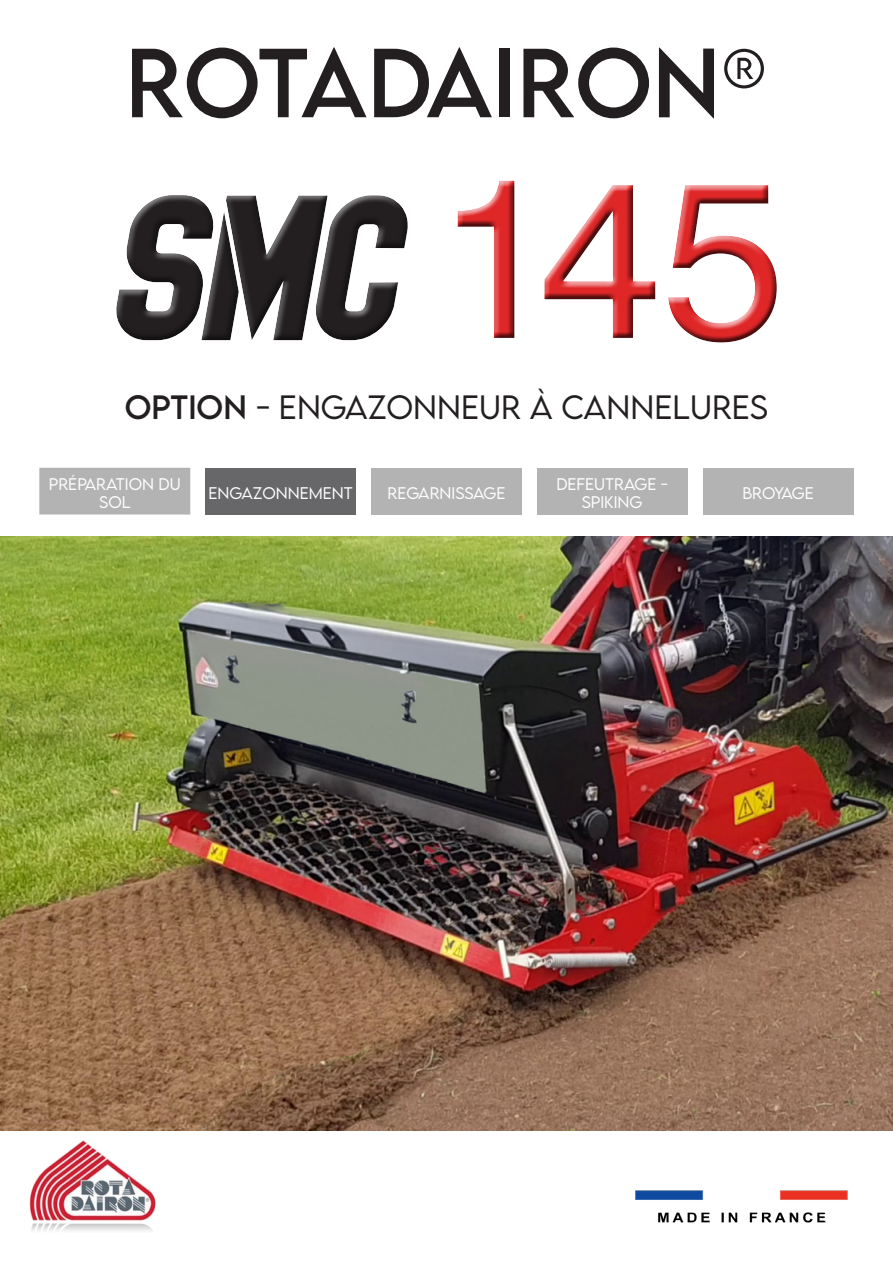
<style>
.page{position:relative;width:893px;height:1263px;background:#fff}
.page>*{position:absolute;margin:0;border:0;box-sizing:border-box;transform-origin:0 0}
.t1{font:225px "Swiss 721 BT";color:#df2728}
.t2{font:87px "LEMONMILK";color:#231f20}
.t3{font:300 30px "LEMONMILK";color:#231f20}
.t4{font:300 15px/18px "LEMONMILK";color:#fff;text-align:center}
.t5{font:300 15px "LEMONMILK";letter-spacing:-.035em;color:#fff}
.s1{font-weight:400}
</style>
<div class="page">
<img style="left:0;top:536px;width:893px;height:595px">
<img style="left:635px;top:1190px;width:213px;height:33px">
<div style="left:40px;top:468px;width:150px;height:46px;background:#b3b3b4"></div>
<div style="left:205px;top:468px;width:151px;height:46px;background:#67676a"></div>
<div style="left:371px;top:468px;width:151px;height:46px;background:#b3b3b4"></div>
<div style="left:537px;top:468px;width:151px;height:46px;background:#b3b3b4"></div>
<div style="left:703px;top:468px;width:151px;height:46px;background:#b3b3b4"></div>
<img style="left:29px;top:1140px;width:127px;height:91px">
<div style="left:113px;top:189px;width:305px;height:161px;background:#231f20;opacity:.75"></div>
<div style="left:452px;top:176px;width:332px;height:173px;background:#231f20;opacity:.75"></div>
<h2 class="t2" style="left:125px;top:26px;width:644px">ROTADAIRON®</h2>
<h1 class="t1" style="left:436px;top:121px;width:351px">145</h1>
<h3 class="t3" style="left:125px;top:388px;width:645px"><span class="s1">OPTiON</span> - ENGAZONNEUR À CANNELURES</h3>
<p class="t4" style="left:49px;top:475px;width:133px">PRÉPARATION DU<br>SOL</p>
<p class="t4" style="left:209px;top:484px;width:146px">ENGAZONNEMENT</p>
<p class="t4" style="left:387px;top:484px;width:119px">REGARNISSAGE</p>
<p class="t4" style="left:556px;top:475px;width:113px">DEFEUTRAGE -<br>SPIKING</p>
<p class="t5" style="left:742px;top:484px;width:73px">BROYAGE</p>
</div>
